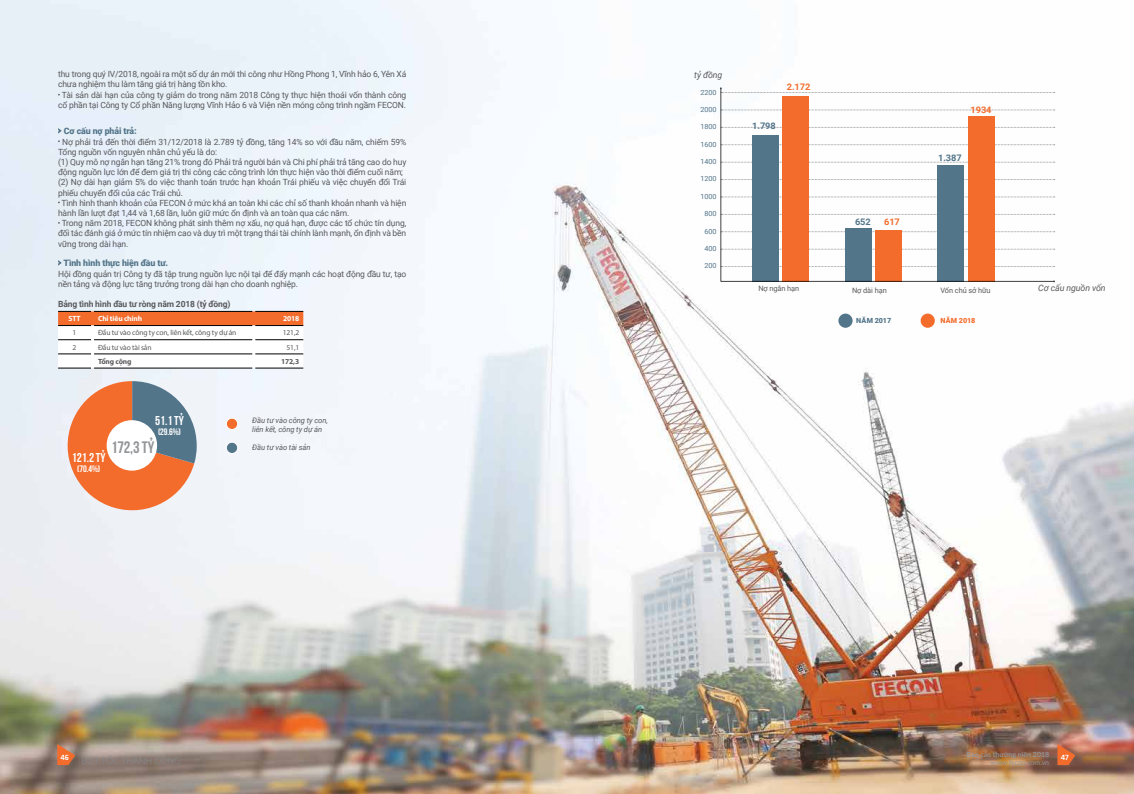
<style>
.page{position:relative;width:1134px;height:794px;background:#fff}
.page>*{position:absolute;margin:0;border:0;box-sizing:border-box;transform-origin:0 0}
.t1{font:16.6px "UTM Bebas";color:#939598}
.t2{font:12.8px "UTM Bebas";letter-spacing:-.01em;color:#fff}
.t3{font:9.4px "UTM Bebas";color:#fff}
.t4{font:700 9px "Roboto";letter-spacing:-.01em;color:#53758a}
.t5{font:700 9px "Roboto";letter-spacing:-.01em;color:#f36c2c}
.t6{font:900 8.8px "Roboto";letter-spacing:-.01em;color:#53758a}
.t7{font:italic 8.8px "Roboto";letter-spacing:-.01em;color:#58595b}
.t8{font:8.5px/10.2px "Roboto";letter-spacing:-.015em;color:#58595b}
.t9{font:700 8.5px "Roboto";letter-spacing:-.015em;color:#58595b}
.t10{font:8px "UTM Facebook K&T";color:#fff}
.t11{font:italic 7.6px/9.1px "Roboto";letter-spacing:-.01em;color:#58595b}
.t12{font:7.5px "Myriad Pro";letter-spacing:-.015em;color:#58595b}
.t13{font:700 7.5px "Myriad Pro";letter-spacing:-.015em;color:#fff}
.t14{font:700 7.5px "Myriad Pro";letter-spacing:-.015em;color:#58595b}
.t15{font:7.4px "Roboto";letter-spacing:-.01em;color:#58595b}
.t16{font:7px "Roboto";letter-spacing:-.01em;color:#53758a}
.t17{font:700 7px "Lato";color:#939598}
.t18{font:7px "Lato";letter-spacing:-.005em;color:#939598}
.t19{font:900 7px "Roboto";letter-spacing:-.01em;color:#53758a}
.t20{font:900 7px "Roboto";letter-spacing:-.01em;color:#f36c2c}
</style>
<div class="page">
<img style="left:0;top:0;width:1134px;height:794px">
<svg style="left:58px;top:128px;width:4px;height:6px"></svg>
<svg style="left:58px;top:260px;width:4px;height:6px"></svg>
<svg style="left:58px;top:311px;width:245px;height:57px"></svg>
<hr style="left:255px;top:311px;width:48px;height:1px;background:#000">
<hr style="left:94px;top:311px;width:158px;height:1px;background:#000">
<hr style="left:58px;top:311px;width:33px;height:1px;background:#000">
<hr style="left:58px;top:325px;width:33px;height:1px;background:#000">
<hr style="left:58px;top:339px;width:33px;height:1px;background:#000">
<hr style="left:58px;top:354px;width:33px;height:1px;background:#000">
<hr style="left:58px;top:368px;width:33px;height:1px;background:#000">
<hr style="left:94px;top:325px;width:158px;height:1px;background:#000">
<hr style="left:94px;top:339px;width:158px;height:1px;background:#000">
<hr style="left:94px;top:354px;width:158px;height:1px;background:#000">
<hr style="left:94px;top:368px;width:158px;height:1px;background:#000">
<hr style="left:255px;top:325px;width:48px;height:1px;background:#000">
<hr style="left:255px;top:339px;width:48px;height:1px;background:#000">
<hr style="left:255px;top:354px;width:48px;height:1px;background:#000">
<hr style="left:255px;top:368px;width:48px;height:1px;background:#000">
<div style="left:226px;top:418px;width:12px;height:11px;background:#f36c2c;border-radius:50%"></div>
<div style="left:226px;top:417px;width:12px;height:13px;border:1px solid #fff;border-radius:50%"></div>
<div style="left:226px;top:442px;width:12px;height:11px;background:#53758a;border-radius:50%"></div>
<div style="left:226px;top:442px;width:12px;height:12px;border:1px solid #fff;border-radius:50%"></div>
<div style="left:838px;top:313px;width:14px;height:15px;background:#53758a;border-radius:50%"></div>
<div style="left:921px;top:313px;width:14px;height:15px;background:#f36c2c;border-radius:50%"></div>
<svg style="left:720px;top:93px;width:334px;height:189px"></svg>
<svg style="left:720px;top:87px;width:335px;height:6px"></svg>
<svg style="left:60px;top:381px;width:137px;height:136px;background:#d19a82"></svg>
<div style="left:107px;top:420px;width:50px;height:50px;background:#fff;border-radius:50%"></div>
<svg style="left:57px;top:744px;width:18px;height:21px"></svg>
<svg style="left:1057px;top:744px;width:18px;height:21px"></svg>
<p class="t8" style="left:58px;top:69px;width:350px">thu trong quý IV/2018, ngoài ra một số dự án mới thi công như Hồng Phong 1, Vĩnh hảo 6, Yên Xá</p>
<p class="t8" style="left:58px;top:79px;width:171px">chưa nghiệm thu làm tăng giá trị hàng tồn kho.</p>
<p class="t8" style="left:62px;top:89px;width:346px">Tài sản dài hạn của công ty giảm do trong năm 2018 Công ty thực hiện thoái vốn thành công</p>
<p class="t8" style="left:58px;top:99px;width:349px">cổ phần tại Công ty Cổ phần Năng lượng Vĩnh Hảo 6 và Viện nền móng công trình ngầm FECON.</p>
<p class="t6" style="left:64px;top:125px;width:74px">Cơ cấu nợ phải trả:</p>
<p class="t8" style="left:62px;top:136px;width:346px">Nợ phải trả đến thời điểm 31/12/2018 là 2.789 tỷ đồng, tăng 14% so với đầu năm, chiếm 59%</p>
<p class="t8" style="left:58px;top:146px;width:160px">Tổng nguồn vốn nguyên nhân chủ yếu là do:</p>
<p class="t8" style="left:58px;top:157px;width:350px">(1) Quy mô nợ ngắn hạn tăng 21% trong đó Phải trả người bán và Chi phí phải trả tăng cao do huy</p>
<p class="t8" style="left:58px;top:167px;width:346px">động nguồn lực lớn để đem giá trị thi công các công trình lớn thực hiện vào thời điểm cuối năm;</p>
<p class="t8" style="left:58px;top:177px;width:350px">(2) Nợ dài hạn giảm 5% do việc thanh toán trước hạn khoản Trái phiếu và việc chuyển đổi Trái</p>
<p class="t8" style="left:58px;top:187px;width:126px">phiếu chuyển đổi của các Trái chủ.</p>
<p class="t8" style="left:61px;top:197px;width:346px">Tình hình thanh khoản của FECON ở mức khá an toàn khi các chỉ số thanh khoản nhanh và hiện</p>
<p class="t8" style="left:58px;top:208px;width:293px">hành lần lượt đạt 1,44 và 1,68 lần, luôn giữ mức ổn định và an toàn qua các năm.</p>
<p class="t8" style="left:62px;top:218px;width:346px">Trong năm 2018, FECON không phát sinh thêm nợ xấu, nợ quá hạn, được các tổ chức tín dụng,</p>
<p class="t8" style="left:58px;top:228px;width:350px">đối tác đánh giá ở mức tín nhiệm cao và duy trì một trạng thái tài chính lành mạnh, ổn định và bền</p>
<p class="t8" style="left:58px;top:238px;width:72px">vững trong dài hạn.</p>
<p class="t6" style="left:64px;top:257px;width:106px">Tình hình thực hiện đầu tư.</p>
<p class="t8" style="left:58px;top:268px;width:350px">Hội đồng quản trị Công ty đã tập trung nguồn lực nội tại để đẩy mạnh các hoạt động đầu tư, tạo nền tảng và động lực tăng trưởng trong dài hạn cho doanh nghiệp.</p>
<p class="t9" style="left:58px;top:298px;width:174px">Bảng tình hình đầu tư ròng năm 2018 (tỷ đồng)</p>
<p class="t13" style="left:68px;top:314px;width:14px">STT</p>
<p class="t13" style="left:98px;top:314px;width:46px">Chỉ tiêu chính</p>
<p class="t13" style="left:283px;top:314px;width:18px">2018</p>
<p class="t12" style="left:73px;top:328px;width:5px">1</p>
<p class="t12" style="left:98px;top:328px;width:140px">Đầu tư vào công ty con, liên kết, công ty dự án</p>
<p class="t12" style="left:283px;top:328px;width:18px">121,2</p>
<p class="t12" style="left:73px;top:342px;width:5px">2</p>
<p class="t12" style="left:98px;top:342px;width:55px">Đầu tư vào tài sản</p>
<p class="t12" style="left:287px;top:342px;width:14px">51,1</p>
<p class="t14" style="left:98px;top:356px;width:35px">Tổng cộng</p>
<p class="t14" style="left:281px;top:356px;width:20px">172,3</p>
<h2 class="t2" style="left:155px;top:411px;width:30px">51.1 tỷ</h2>
<p class="t3" style="left:158px;top:425px;width:24px">(29.6%)</p>
<h1 class="t1" style="left:111px;top:435px;width:45px">172,3 tỷ</h1>
<h2 class="t2" style="left:72px;top:448px;width:35px">121.2 tỷ</h2>
<p class="t3" style="left:77px;top:462px;width:24px">(70.4%)</p>
<p class="t11" style="left:252px;top:415px;width:77px">Đầu tư vào công ty con, liên kết, công ty dự án</p>
<p class="t11" style="left:252px;top:442px;width:60px">Đầu tư vào tài sản</p>
<p class="t7" style="left:694px;top:69px;width:30px">tỷ đồng</p>
<p class="t16" style="left:700px;top:87px;width:17px">2200</p>
<p class="t16" style="left:700px;top:105px;width:17px">2000</p>
<p class="t16" style="left:700px;top:122px;width:17px">1800</p>
<p class="t16" style="left:700px;top:139px;width:17px">1600</p>
<p class="t16" style="left:700px;top:157px;width:17px">1400</p>
<p class="t16" style="left:700px;top:174px;width:17px">1200</p>
<p class="t16" style="left:700px;top:191px;width:17px">1000</p>
<p class="t16" style="left:704px;top:209px;width:14px">800</p>
<p class="t16" style="left:704px;top:226px;width:14px">600</p>
<p class="t16" style="left:704px;top:244px;width:14px">400</p>
<p class="t16" style="left:704px;top:261px;width:14px">200</p>
<p class="t5" style="left:787px;top:81px;width:25px">2.172</p>
<p class="t4" style="left:752px;top:120px;width:25px">1.798</p>
<p class="t4" style="left:855px;top:216px;width:17px">652</p>
<p class="t5" style="left:884px;top:216px;width:17px">617</p>
<p class="t5" style="left:971px;top:103px;width:22px">1934</p>
<p class="t4" style="left:938px;top:152px;width:25px">1.387</p>
<p class="t15" style="left:758px;top:283px;width:42px">Nợ ngắn hạn</p>
<p class="t15" style="left:852px;top:285px;width:36px">Nợ dài hạn</p>
<p class="t15" style="left:940px;top:285px;width:52px">Vốn chủ sở hữu</p>
<p class="t19" style="left:856px;top:316px;width:36px">Năm 2017</p>
<p class="t20" style="left:940px;top:316px;width:36px">Năm 2018</p>
<p class="t7" style="left:1038px;top:282px;width:69px">Cơ cấu nguồn vốn</p>
<p class="t17" style="left:966px;top:749px;width:84px">Báo cáo thường niên 2018</p>
<p class="t18" style="left:991px;top:757px;width:60px">www.fecon.com.vn</p>
<p class="t10" style="left:60px;top:752px;width:10px">46</p>
<p class="t10" style="left:1061px;top:752px;width:9px">47</p>
</div>
